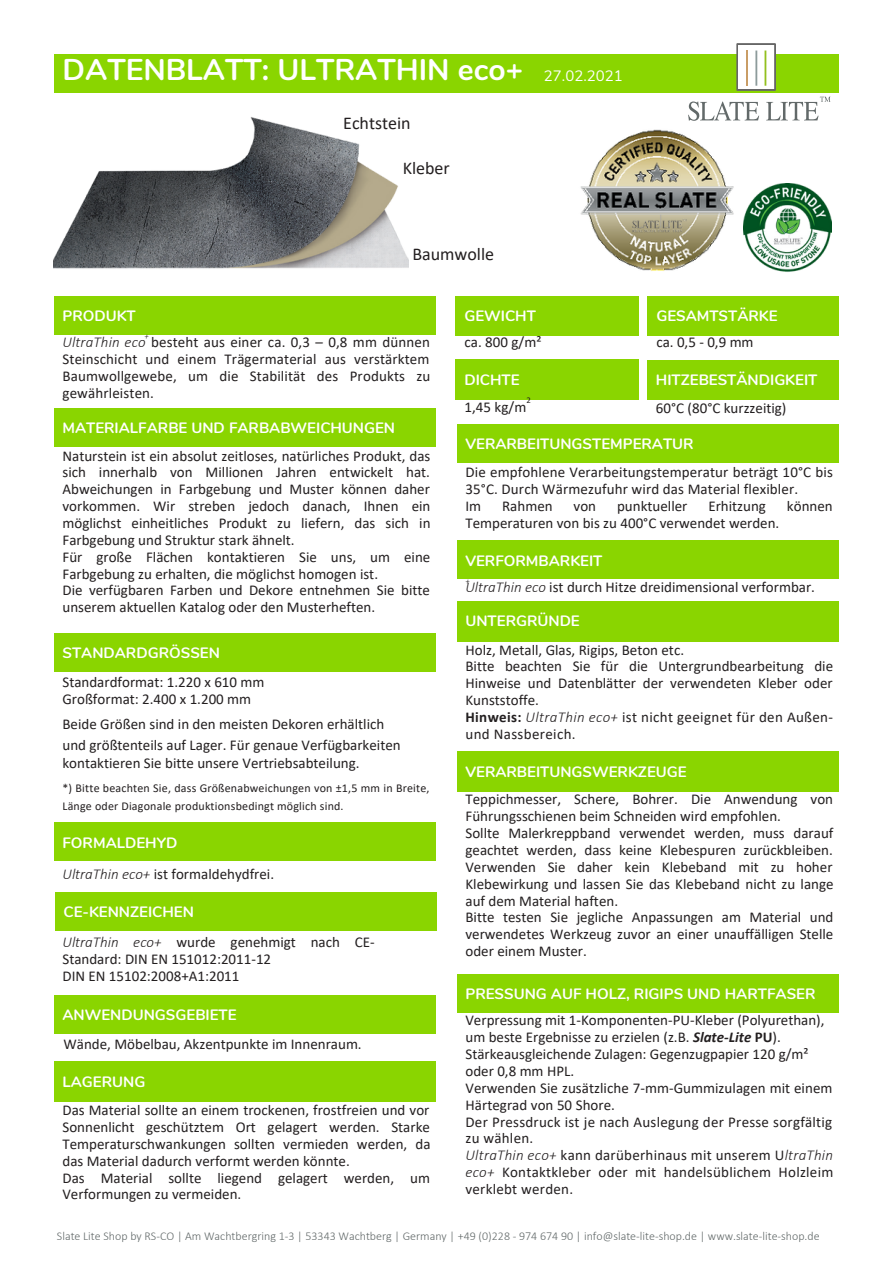
<style>
.page{position:relative;width:893px;height:1264px;background:#fff}
.page>*{position:absolute;margin:0;border:0;box-sizing:border-box;transform-origin:0 0}
.t1{font:700 30px "Nunito";color:#fff}
.t2{font:18px "Calibri";color:#231f20}
.t3{font:15px/16.8px "Calibri";color:#231f20}
.t4{font:700 15px "Nunito";color:#fff}
.t5{font:15px "Nunito";color:#fff}
.t6{font:300 12px "Calibri";color:#626969}
.t7{font:12px/18px "Calibri";letter-spacing:.015em;color:#231f20}
.t8{font:italic 300 8.7px "Calibri";color:#231f20}
.t9{font:8.7px "Calibri";color:#231f20}
.s1{font-weight:300;font-style:italic}
.s2{font-weight:700}
.s3{font-weight:700;font-style:italic}
</style>
<div class="page">
<div style="left:54px;top:54px;width:784px;height:39px;background:#8ad500"></div>
<img style="left:54px;top:117px;width:354px;height:152px">
<div style="left:54px;top:296px;width:381px;height:39px;background:#8ad500"></div>
<div style="left:54px;top:408px;width:381px;height:39px;background:#8ad500"></div>
<div style="left:54px;top:633px;width:381px;height:39px;background:#8ad500"></div>
<div style="left:54px;top:995px;width:381px;height:39px;background:#8ad500"></div>
<div style="left:456px;top:360px;width:182px;height:39px;background:#8ad500"></div>
<div style="left:647px;top:360px;width:191px;height:40px;background:#8ad500"></div>
<div style="left:456px;top:296px;width:182px;height:39px;background:#8ad500"></div>
<div style="left:647px;top:296px;width:191px;height:39px;background:#8ad500"></div>
<img style="left:580px;top:129px;width:154px;height:142px">
<img style="left:615px;top:207px;width:89px;height:33px">
<img style="left:744px;top:184px;width:87px;height:88px">
<div style="left:54px;top:822px;width:381px;height:39px;background:#8ad500"></div>
<div style="left:54px;top:1061px;width:381px;height:41px;background:#8ad500"></div>
<div style="left:55px;top:892px;width:382px;height:39px;background:#8ad500"></div>
<div style="left:457px;top:540px;width:381px;height:39px;background:#8ad500"></div>
<div style="left:457px;top:601px;width:381px;height:40px;background:#8ad500"></div>
<div style="left:457px;top:424px;width:381px;height:39px;background:#8ad500"></div>
<div style="left:457px;top:751px;width:381px;height:41px;background:#8ad500"></div>
<div style="left:457px;top:973px;width:381px;height:39px;background:#8ad500"></div>
<svg style="left:688px;top:101px;width:71px;height:20px"></svg>
<svg style="left:766px;top:97px;width:64px;height:23px"></svg>
<svg style="left:736px;top:43px;width:39px;height:48px"></svg>
<h1 class="t1" style="left:62px;top:49px;width:462px">DATENBLATT: ULTRATHIN eco+</h1>
<p class="t2" style="left:343px;top:116px;width:69px">Echtstein</p>
<p class="t2" style="left:403px;top:161px;width:49px">Kleber</p>
<p class="t5" style="left:544px;top:65px;width:80px">27.02.2021</p>
<p class="t4" style="left:62px;top:305px;width:75px">PRODUKT</p>
<p class="t2" style="left:412px;top:246px;width:83px">Baumwolle</p>
<p class="t4" style="left:464px;top:306px;width:73px">GEWICHT</p>
<p class="t4" style="left:656px;top:306px;width:123px">GESAMTSTÄRKE</p>
<p class="t8" style="left:145px;top:332px;width:6px">+</p>
<p class="t3" style="left:62px;top:335px;width:369px;text-align:justify"><span class="s1">UltraThin eco</span> besteht aus einer ca. 0,3 – 0,8 mm dünnen Steinschicht und einem Trägermaterial aus verstärktem Baumwollgewebe, um die Stabilität des Produkts zu gewährleisten.</p>
<p class="t4" style="left:62px;top:418px;width:334px">MATERIALFARBE UND FARBABWEICHUNGEN</p>
<p class="t3" style="left:62px;top:448px;width:369px">Naturstein ist ein absolut zeitloses, natürliches Produkt, das sich innerhalb von Millionen Jahren entwickelt hat.<br>Abweichungen in Farbgebung und Muster können daher vorkommen. Wir streben jedoch danach, Ihnen ein möglichst einheitliches Produkt zu liefern, das sich in Farbgebung und Struktur stark ähnelt.<br>Für große Flächen kontaktieren Sie uns, um eine Farbgebung zu erhalten, die möglichst homogen ist.<br>Die verfügbaren Farben und Dekore entnehmen Sie bitte unserem aktuellen Katalog oder den Musterheften.</p>
<p class="t4" style="left:62px;top:643px;width:159px">STANDARDGRÖSSEN</p>
<p class="t3" style="left:62px;top:674px;width:203px">Standardformat: 1.220 x 610 mm<br>Großformat: 2.400 x 1.200 mm</p>
<p class="t3" style="left:62px;top:715px;width:340px;line-height:20.2px">Beide Größen sind in den meisten Dekoren erhältlich und größtenteils auf Lager. Für genaue Verfügbarkeiten</p>
<p class="t3" style="left:62px;top:755px;width:298px">kontaktieren Sie bitte unsere Vertriebsabteilung.</p>
<p class="t7" style="left:62px;top:779px;width:368px">*) Bitte beachten Sie, dass Größenabweichungen von ±1,5 mm in Breite,<br>Länge oder Diagonale produktionsbedingt möglich sind.</p>
<p class="t4" style="left:62px;top:832px;width:116px">FORMALDEHYD</p>
<p class="t3" style="left:62px;top:866px;width:213px"><span class="s1">UltraThin eco+</span> ist formaldehydfrei.</p>
<p class="t4" style="left:64px;top:902px;width:132px">CE-KENNZEICHEN</p>
<p class="t3" style="left:62px;top:934px;width:314px"><span class="s1">UltraThin eco+</span> wurde genehmigt nach CE-<br>Standard: DIN EN 151012:2011-12<br>DIN EN 15102:2008+A1:2011</p>
<p class="t4" style="left:62px;top:1005px;width:176px">ANWENDUNGSGEBIETE</p>
<p class="t3" style="left:64px;top:1036px;width:300px">Wände, Möbelbau, Akzentpunkte im Innenraum.</p>
<p class="t4" style="left:62px;top:1071px;width:84px">LAGERUNG</p>
<p class="t3" style="left:62px;top:1102px;width:369px">Das Material sollte an einem trockenen, frostfreien und vor Sonnenlicht geschütztem Ort gelagert werden. Starke Temperaturschwankungen sollten vermieden werden, da das Material dadurch verformt werden könnte.<br>Das Material sollte liegend gelagert werden, um Verformungen zu vermeiden.</p>
<p class="t3" style="left:464px;top:335px;width:79px">ca. 800 g/m²</p>
<p class="t3" style="left:656px;top:335px;width:99px">ca. 0,5 - 0,9 mm</p>
<p class="t4" style="left:464px;top:370px;width:57px">DICHTE</p>
<p class="t4" style="left:656px;top:370px;width:163px">HITZEBESTÄNDIGKEIT</p>
<p class="t9" style="left:526px;top:396px;width:6px">2</p>
<p class="t3" style="left:464px;top:400px;width:63px">1,45 kg/m</p>
<p class="t3" style="left:656px;top:401px;width:132px">60°C (80°C kurzzeitig)</p>
<p class="t4" style="left:465px;top:434px;width:230px">VERARBEITUNGSTEMPERATUR</p>
<p class="t3" style="left:465px;top:465px;width:369px">Die empfohlene Verarbeitungstemperatur beträgt 10°C bis<br>35°C. Durch Wärmezufuhr wird das Material flexibler.<br>Im</p>
<p class="t3" style="left:502px;top:498px;width:52px">Rahmen</p>
<p class="t3" style="left:573px;top:498px;width:24px">von</p>
<p class="t3" style="left:617px;top:498px;width:72px">punktueller</p>
<p class="t3" style="left:708px;top:498px;width:59px">Erhitzung</p>
<p class="t3" style="left:786px;top:498px;width:47px">können</p>
<p class="t3" style="left:465px;top:515px;width:315px">Temperaturen von bis zu 400°C verwendet werden.</p>
<p class="t4" style="left:465px;top:550px;width:138px">VERFORMBARKEIT</p>
<p class="t8" style="left:465px;top:577px;width:6px">+</p>
<p class="t3" style="left:465px;top:580px;width:351px"><span class="s1">UltraThin eco</span> ist durch Hitze dreidimensional verformbar.</p>
<p class="t4" style="left:465px;top:611px;width:116px">UNTERGRÜNDE</p>
<p class="t3" style="left:465px;top:642px;width:369px">Holz, Metall, Glas, Rigips, Beton etc.<br>Bitte beachten Sie für die Untergrundbearbeitung die Hinweise und Datenblätter der verwendeten Kleber oder Kunststoffe.<br><span class="s2">Hinweis:</span> <span class="s1">UltraThin eco+</span> ist nicht geeignet für den Außen&shy;und Nassbereich.</p>
<p class="t4" style="left:465px;top:762px;width:223px">VERARBEITUNGSWERKZEUGE</p>
<p class="t3" style="left:465px;top:792px;width:369px">Teppichmesser, Schere, Bohrer. Die Anwendung von Führungsschienen beim Schneiden wird empfohlen.<br>Sollte Malerkreppband verwendet werden, muss darauf geachtet werden, dass keine Klebespuren zurückbleiben.<br>Verwenden Sie daher kein Klebeband mit zu hoher Klebewirkung und lassen Sie das Klebeband nicht zu lange auf dem Material haften.<br>Bitte testen Sie jegliche Anpassungen am Material und verwendetes Werkzeug zuvor an einer unauffälligen Stelle oder einem Muster.</p>
<p class="t4" style="left:465px;top:983px;width:351px">PRESSUNG AUF HOLZ, RIGIPS UND HARTFASER</p>
<p class="t3" style="left:465px;top:1013px;width:369px">Verpressung mit 1-Komponenten-PU-Kleber (Polyurethan), um beste Ergebnisse zu erzielen (z.B. <span class="s3">Slate-Lite</span> <span class="s2">PU</span>).<br>Stärkeausgleichende Zulagen: Gegenzugpapier 120 g/m² oder 0,8 mm HPL.<br>Verwenden Sie zusätzliche 7-mm-Gummizulagen mit einem Härtegrad von 50 Shore.<br>Der Pressdruck ist je nach Auslegung der Presse sorgfältig zu wählen.<br><span class="s1">UltraThin eco+</span> kann darüberhinaus mit unserem U<span class="s1">ltraThin eco+</span> Kontaktkleber oder mit handelsüblichem Holzleim verklebt werden.</p>
<p class="t6" style="left:57px;top:1231px;width:764px">Slate Lite Shop by RS-CO | Am Wachtbergring 1-3 | 53343 Wachtberg | Germany | +49 (0)228 - 974 674 90 | info@slate-lite-shop.de | www.slate-lite-shop.de</p>
</div>
